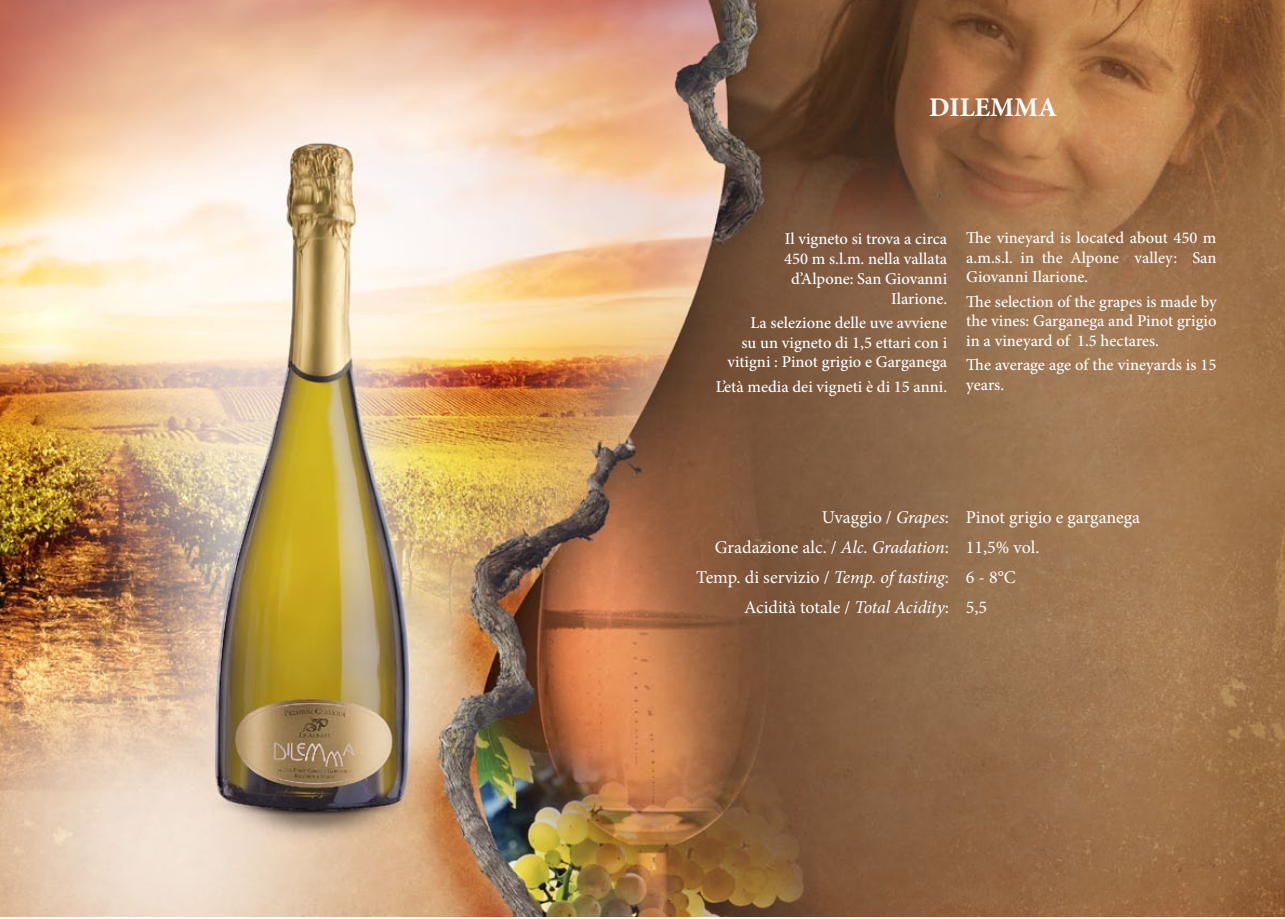
<style>
.page{position:relative;width:1285px;height:919px;background:#fff}
.page>*{position:absolute;margin:0;border:0;box-sizing:border-box;transform-origin:0 0}
.t1{font:700 27px "Minion Pro";color:#fff}
.t2{font:18px "Minion Pro";color:#fff}
.t3{font:500 16.5px/19.8px "Minion Pro";color:#fff;text-align:right}
.s1{font-style:italic}
</style>
<div class="page">
<img style="left:0;top:0;width:1284px;height:916px">
<h1 class="t1" style="left:929px;top:88px;width:129px">DILEMMA</h1>
<p class="t3" style="left:784px;top:229px;width:165px">Il vigneto si trova a circa<br>450 m s.l.m. nella vallata d’Alpone: San Giovanni<br>Ilarione.</p>
<p class="t3" style="left:727px;top:312px;width:221px">La selezione delle uve avviene<br>su un vigneto di 1,5 ettari con i vitigni : Pinot grigio e Garganega</p>
<p class="t3" style="left:715px;top:376px;width:233px">L’età media dei vigneti è di 15 anni.</p>
<p class="t3" style="left:966px;top:228px;width:252px;text-align:justify">The vineyard is located about 450 m a.m.s.l. in the Alpone valley: San Giovanni Ilarione.</p>
<p class="t3" style="left:966px;top:291px;width:252px;text-align:justify">The selection of the grapes is made by the vines: Garganega and Pinot grigio in a vineyard of 1.5 hectares.</p>
<p class="t3" style="left:966px;top:355px;width:252px;text-align:left">The average age of the vineyards is 15 years.</p>
<p class="t2" style="left:821px;top:504px;width:320px">Uvaggio / <span class="s1">Grapes</span>: Pinot grigio e garganega</p>
<p class="t2" style="left:714px;top:535px;width:326px">Gradazione alc. / <span class="s1">Alc. Gradation</span>: 11,5% vol.</p>
<p class="t2" style="left:696px;top:565px;width:321px">Temp. di servizio / <span class="s1">Temp. of tasting</span>: 6 - 8°C</p>
<p class="t2" style="left:744px;top:595px;width:244px">Acidità totale / <span class="s1">Total Acidity</span>: 5,5</p>
</div>
